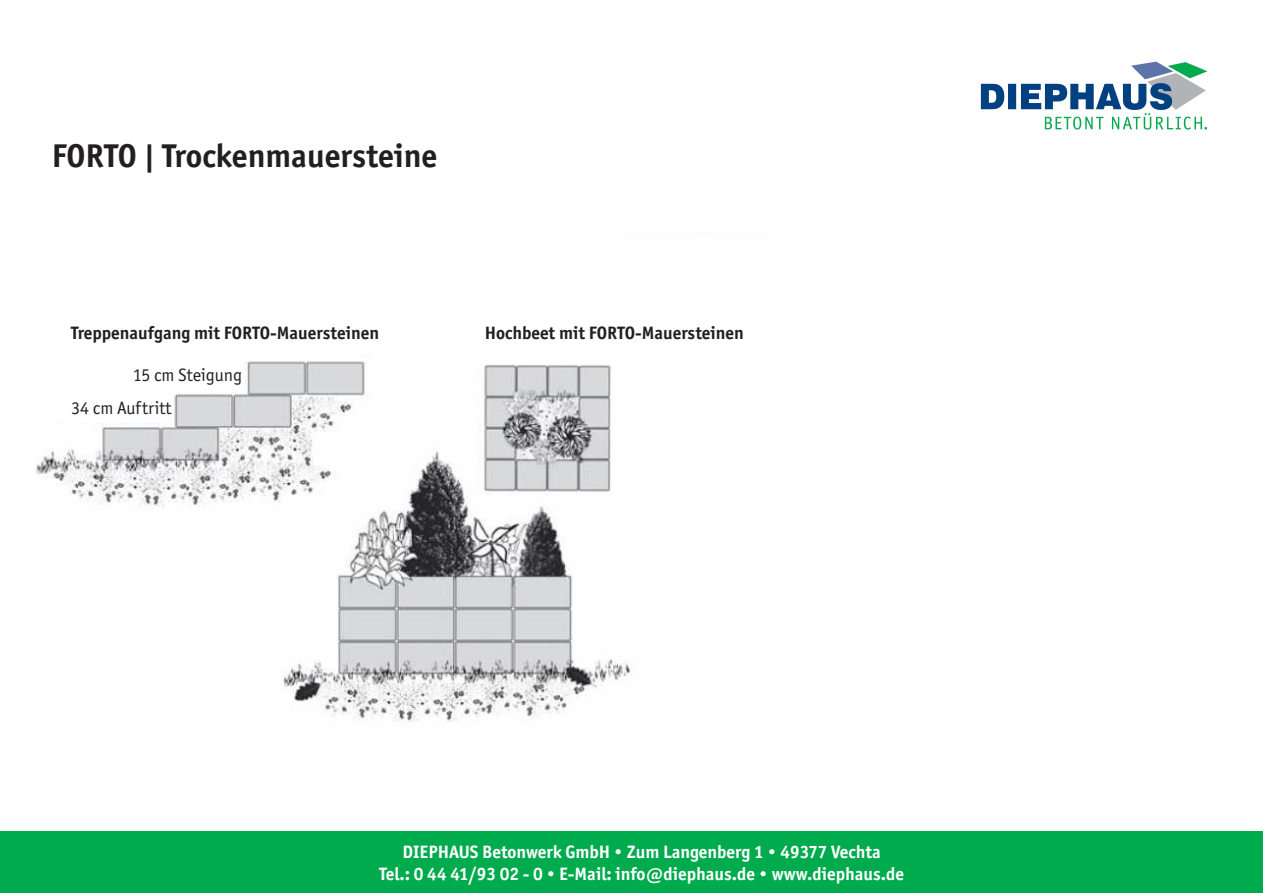
<style>
.page{position:relative;width:1263px;height:893px;background:#fff}
.page>*{position:absolute;margin:0;border:0;box-sizing:border-box;transform-origin:0 0}
.t1{font:700 33px "Officina Sans ITC Std";color:#231f20}
.t2{font:700 18px/21.6px "Officina Sans ITC Std";color:#fff;text-align:center}
.t3{font:700 18px "Officina Sans ITC Std";color:#231f20}
.t4{font:18px/33px "Officina Sans ITC Std";color:#231f20}
</style>
<div class="page">
<img style="left:36px;top:361px;width:595px;height:362px">
<div style="left:0;top:831px;width:1263px;height:62px;background:#00ab4d"></div>
<img style="left:980px;top:62px;width:228px;height:68px">
<div style="left:39px;top:306px;width:204px;height:86px;background:#fff"></div>
<div style="left:476px;top:298px;width:204px;height:66px;background:#fff"></div>
<div style="left:39px;top:370px;width:129px;height:53px;background:#fff"></div>
<h1 class="t1" style="left:52px;top:136px;width:387px">FORTO | Trockenmauersteine</h1>
<p class="t3" style="left:71px;top:322px;width:309px">Treppenaufgang mit FORTO-Mauersteinen</p>
<p class="t3" style="left:485px;top:322px;width:261px">Hochbeet mit FORTO-Mauersteinen</p>
<p class="t4" style="left:71px;top:358px;width:172px;text-indent:62px">15 cm Steigung<br>34 cm Auftritt</p>
<p class="t2" style="left:379px;top:841px;width:526px">DIEPHAUS Betonwerk GmbH • Zum Langenberg 1 • 49377 Vechta<br>Tel.: 0 44 41/93 02 - 0 • E-Mail: info@diephaus.de • www.diephaus.de</p>
</div>
